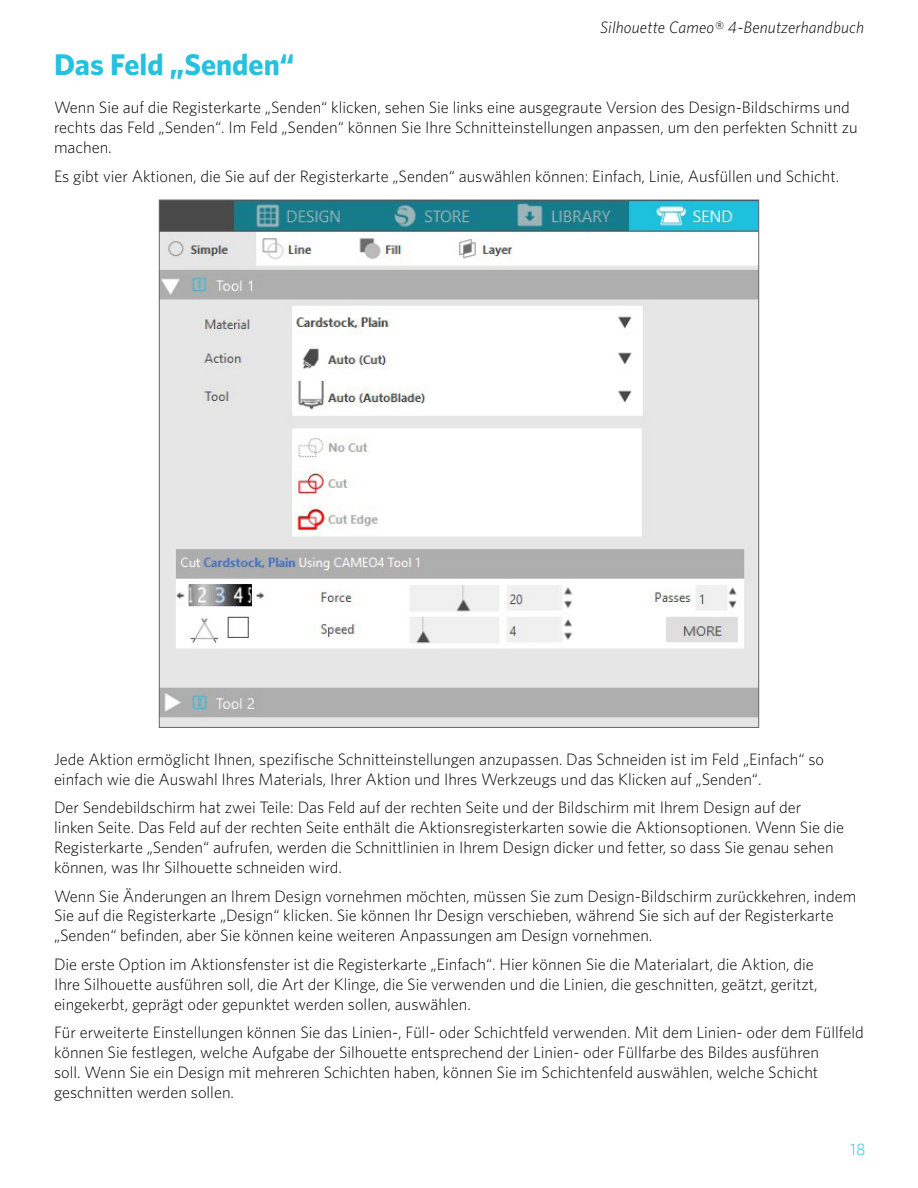
<style>
.page{position:relative;width:918px;height:1188px;background:#fff}
.page>*{position:absolute;margin:0;border:0;box-sizing:border-box;transform-origin:0 0}
.t1{font:700 30px "Whitney";color:#25c1de}
.t2{font:300 16.5px/19.8px "Whitney";color:#000}
.t3{font:italic 300 16.5px "Whitney";letter-spacing:.01em;color:#000}
.t4{font:300 16.5px "Whitney";color:#25c1de}
</style>
<div class="page">
<img style="left:161px;top:202px;width:596px;height:524px">
<p class="t3" style="left:600px;top:18px;width:265px">Silhouette Cameo® 4-Benutzerhandbuch</p>
<h1 class="t1" style="left:54px;top:47px;width:242px">Das Feld „Senden“</h1>
<p class="t2" style="left:54px;top:97px;width:805px">Wenn Sie auf die Registerkarte „Senden“ klicken, sehen Sie links eine ausgegraute Version des Design-Bildschirms und rechts das Feld „Senden“. Im Feld „Senden“ können Sie Ihre Schnitteinstellungen anpassen, um den perfekten Schnitt zu machen.</p>
<p class="t2" style="left:54px;top:166px;width:787px">Es gibt vier Aktionen, die Sie auf der Registerkarte „Senden“ auswählen können: Einfach, Linie, Ausfüllen und Schicht.</p>
<p class="t2" style="left:54px;top:749px;width:772px">Jede Aktion ermöglicht Ihnen, spezifische Schnitteinstellungen anzupassen. Das Schneiden ist im Feld „Einfach“ so einfach wie die Auswahl Ihres Materials, Ihrer Aktion und Ihres Werkzeugs und das Klicken auf „Senden“.</p>
<p class="t2" style="left:54px;top:797px;width:792px">Der Sendebildschirm hat zwei Teile: Das Feld auf der rechten Seite und der Bildschirm mit Ihrem Design auf der linken Seite. Das Feld auf der rechten Seite enthält die Aktionsregisterkarten sowie die Aktionsoptionen. Wenn Sie die Registerkarte „Senden“ aufrufen, werden die Schnittlinien in Ihrem Design dicker und fetter, so dass Sie genau sehen können, was Ihr Silhouette schneiden wird.</p>
<p class="t2" style="left:54px;top:886px;width:804px">Wenn Sie Änderungen an Ihrem Design vornehmen möchten, müssen Sie zum Design-Bildschirm zurückkehren, indem<br>Sie auf die Registerkarte „Design“ klicken. Sie können Ihr Design verschieben, während Sie sich auf der Registerkarte „Senden“ befinden, aber Sie können keine weiteren Anpassungen am Design vornehmen.</p>
<p class="t2" style="left:54px;top:954px;width:765px">Die erste Option im Aktionsfenster ist die Registerkarte „Einfach“. Hier können Sie die Materialart, die Aktion, die<br>Ihre Silhouette ausführen soll, die Art der Klinge, die Sie verwenden und die Linien, die geschnitten, geätzt, geritzt, eingekerbt, geprägt oder gepunktet werden sollen, auswählen.</p>
<p class="t2" style="left:54px;top:1022px;width:811px">Für erweiterte Einstellungen können Sie das Linien-, Füll- oder Schichtfeld verwenden. Mit dem Linien- oder dem Füllfeld können Sie festlegen, welche Aufgabe der Silhouette entsprechend der Linien- oder Füllfarbe des Bildes ausführen<br>soll. Wenn Sie ein Design mit mehreren Schichten haben, können Sie im Schichtenfeld auswählen, welche Schicht geschnitten werden sollen.</p>
<p class="t4" style="left:850px;top:1139px;width:17px">18</p>
</div>
